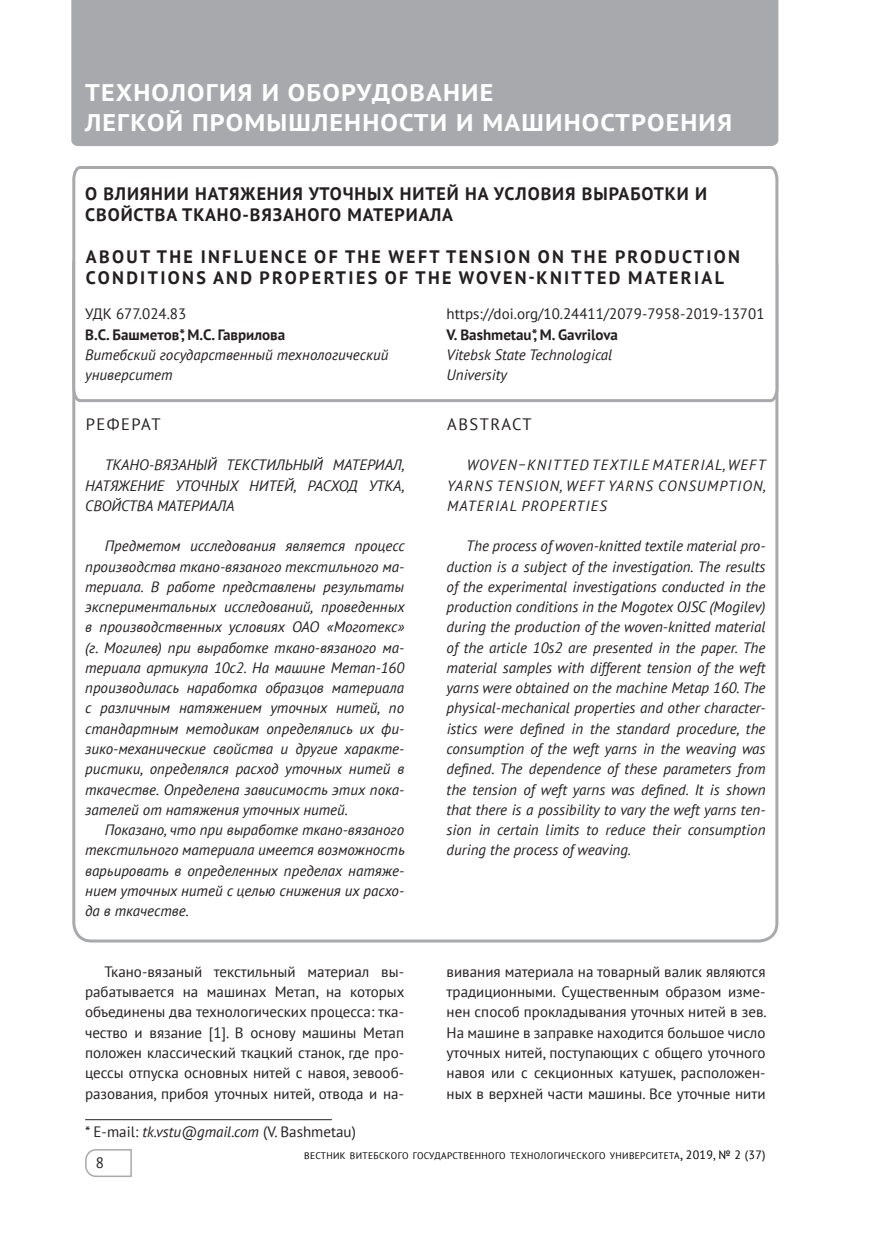
<style>
.page{position:relative;width:872px;height:1234px;background:#fff}
.page>*{position:absolute;margin:0;border:0;box-sizing:border-box;transform-origin:0 0}
.t1{font:700 24px/30px "PT Sans Caption";letter-spacing:.05em;color:#fff}
.t2{font:700 18px/21px "PT Sans";letter-spacing:.13em;color:#231f20}
.t3{font:700 18px/21px "PT Sans";letter-spacing:.05em;color:#231f20}
.t4{font:16.5px "PT Sans";letter-spacing:.09em;color:#231f20}
.t5{font:italic 15px/20.2px "PT Sans";color:#231f20;text-align:justify}
.t6{font:15px/20.2px "PT Sans";color:#231f20;text-align:justify}
.t7{font:700 15px "PT Sans";color:#231f20}
.t8{font:italic 14.7px "PT Sans";color:#231f20}
.t9{font:9.45px "PT Sans";letter-spacing:.035em;color:#000}
.s1{font-style:italic}
.s2{font-size:13.5px}
.s3{font-size:12px}
</style>
<div class="page">
<svg style="left:85px;top:1149px;width:47px;height:28px"></svg>
<div style="left:71px;top:0;width:707px;height:146px;background:#a8a9ad"></div>
<svg style="left:72px;top:166px;width:707px;height:237px"></svg>
<hr style="left:85px;top:1118px;width:247px;height:1px;background:#231f20">
<h1 class="t1" style="left:85px;top:77px;width:648px">ТЕХНОЛОГИЯ И ОБОРУДОВАНИЕ<br>ЛЕГКОЙ ПРОМЫШЛЕННОСТИ И МАШИНОСТРОЕНИЯ</h1>
<p class="t3" style="left:85px;top:183px;width:623px">О ВЛИЯНИИ НАТЯЖЕНИЯ УТОЧНЫХ НИТЕЙ НА УСЛОВИЯ ВЫРАБОТКИ И<br>СВОЙСТВА ТКАНО-ВЯЗАНОГО МАТЕРИАЛА</p>
<p class="t2" style="left:86px;top:246px;width:655px">ABOUT THE INFLUENCE OF THE WEFT TENSION ON THE PRODUCTION<br>CONDITIONS AND PROPERTIES OF THE WOVEN-KNITTED MATERIAL</p>
<p class="t6" style="left:85px;top:303px;width:103px">УДК 677.024.83</p>
<p class="t7" style="left:85px;top:324px;width:201px">В.С. Башметов*, М.С. Гаврилова</p>
<p class="t5" style="left:85px;top:344px;width:305px">Витебский государственный технологический университет</p>
<p class="t6" style="left:446px;top:303px;width:319px">https://doi.org/10.24411/2079-7958-2019-13701</p>
<p class="t7" style="left:446px;top:324px;width:173px">V. Bashmetau*, M. Gavrilova</p>
<p class="t5" style="left:446px;top:344px;width:167px">Vitebsk State Technological<br>University</p>
<p class="t4" style="left:86px;top:413px;width:46px">Реферат</p>
<p class="t5" style="left:85px;top:454px;width:321px;text-indent:20px">ТКАНО-ВЯЗАНЫЙ ТЕКСТИЛЬНЫЙ МАТЕРИАЛ, НАТЯЖЕНИЕ УТОЧНЫХ НИТЕЙ, РАСХОД УТКА, СВОЙСТВА МАТЕРИАЛА</p>
<p class="t5" style="left:85px;top:535px;width:321px;text-indent:20px">Предметом исследования является процесс производства ткано-вязаного текстильного ма&shy;териала. В работе представлены результаты экспериментальных исследований, проведенных в производственных условиях ОАО «Моготекс» (г. Могилев) при выработке ткано-вязаного ма&shy;териала артикула 10с2. На машине Метап-160 производилась наработка образцов материала с различным натяжением уточных нитей, по стандартным методикам определялись их фи&shy;зико-механические свойства и другие характе&shy;ристики, определялся расход уточных нитей в ткачестве. Определена зависимость этих пока&shy;зателей от натяжения уточных нитей.</p>
<p class="t5" style="left:85px;top:819px;width:321px;text-indent:20px">Показано, что при выработке ткано-вязаного текстильного материала имеется возможность варьировать в определенных пределах натяже&shy;нием уточных нитей с целью снижения их расхо&shy;да в ткачестве.</p>
<p class="t4" style="left:447px;top:413px;width:86px">ABSTRACT</p>
<p class="t8" style="left:467px;top:455px;width:23px">Woven</p>
<p class="t8" style="left:517px;top:455px;width:19px">–knittedte</p>
<p class="t8" style="left:609px;top:455px;width:19px">xtilematerial</p>
<p class="t8" style="left:723px;top:455px;width:11px">, weft</p>
<p class="t8" style="left:447px;top:476px;width:10px">yarnstension</p>
<p class="t8" style="left:560px;top:476px;width:13px">, weftyarnsconsumption</p>
<p class="t8" style="left:763px;top:476px;width:4px">,</p>
<p class="t8" style="left:447px;top:496px;width:10px">materialproperties</p>
<p class="t5" style="left:446px;top:535px;width:320px;text-indent:20px">The process of woven-knitted textile material pro&shy;duction is a subject of the investigation. The results of the experimental investigations conducted in the production conditions in the Mogotex OJSC (Mogilev) during the production of the woven-knitted material of the article 10s2 are presented in the paper. The material samples with different tension of the weft yarns were obtained on the machine Metap 160. The physical-mechanical properties and other character&shy;istics were defined in the standard procedure, the consumption of the weft yarns in the weaving was defined. The dependence of these parameters from the tension of weft yarns was defined. It is shown that there is a possibility to vary the weft yarns ten&shy;sion in certain limits to reduce their consumption during the process of weaving.</p>
<p class="t6" style="left:85px;top:960px;width:321px;text-indent:19px">Ткано-вязаный текстильный материал вы&shy;рабатывается на машинах Метап, на которых объединены два технологических процесса: тка&shy;чество и вязание [1]. В основу машины Метап положен классический ткацкий станок, где про&shy;цессы отпуска основных нитей с навоя, зевооб&shy;разования, прибоя уточных нитей, отвода и на-</p>
<p class="t6" style="left:446px;top:960px;width:321px">вивания материала на товарный валик являются традиционными. Существенным образом изме&shy;нен способ прокладывания уточных нитей в зев.<br>На машине в заправке находится большое число уточных нитей, поступающих с общего уточного навоя или с секционных катушек, расположен&shy;ных в верхней части машины. Все уточные нити</p>
<p class="t6" style="left:85px;top:1121px;width:272px">* E-mail: <span class="s1">tk.vstu@gmail.com</span> (V. Bashmetau)</p>
<p class="t6" style="left:96px;top:1152px;width:10px">8</p>
<p class="t9" style="left:304px;top:1149px;width:463px">вестник витебского государственного технологического университета<span class="s2">,</span> <span class="s3">2019, № 2 (37)</span></p>
</div>
